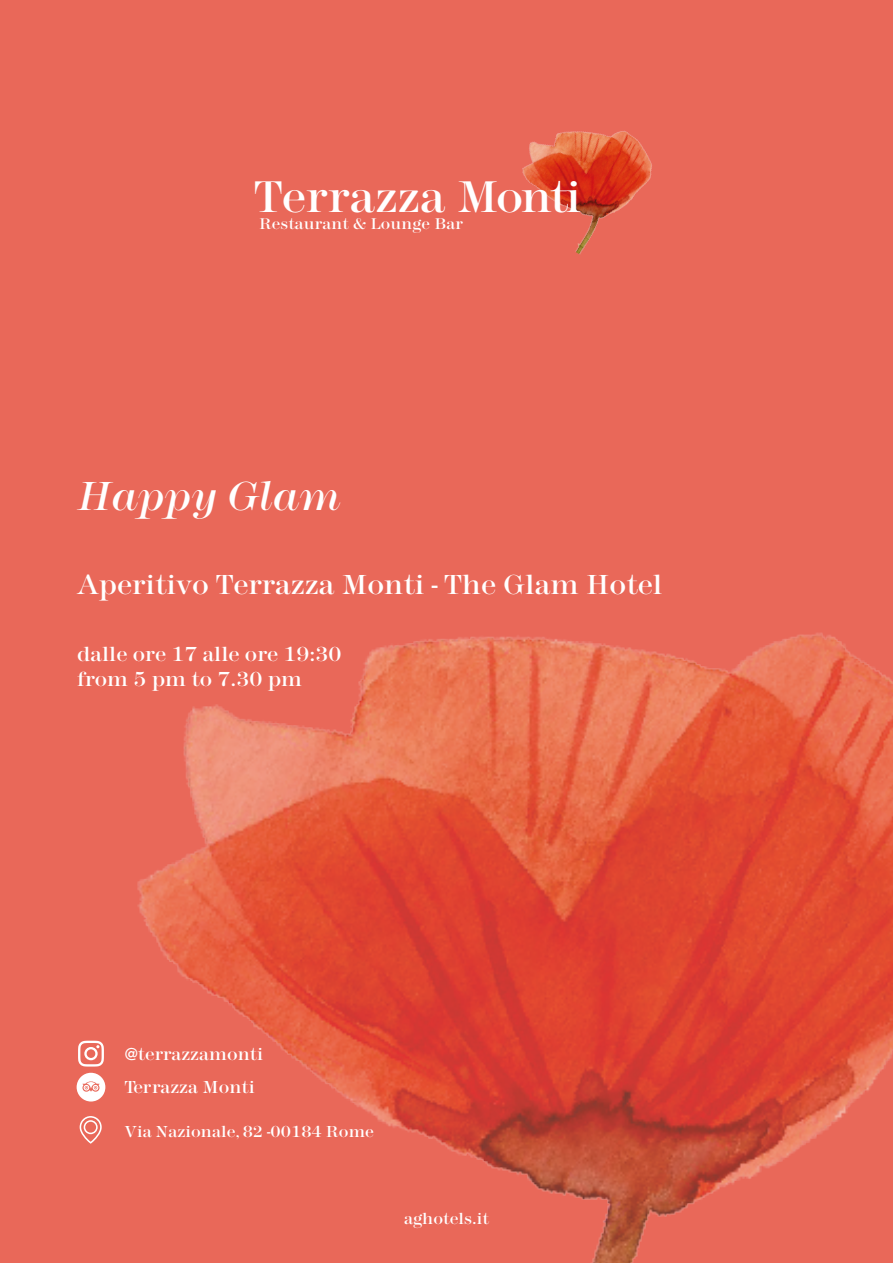
<style>
.page{position:relative;width:893px;height:1263px;background:#e96859}
.page>*{position:absolute;margin:0;border:0;box-sizing:border-box;transform-origin:0 0}
.t1{font:500 45.9px "Modern No 216 EF";color:#fff}
.t2{font:italic 500 42px "Modern No 216 EF";color:#fff}
.t3{font:500 28.5px "Modern No 216 EF";color:#fff}
.t4{font:500 21px/25.2px "Modern No 216 EF";color:#fff}
.t5{font:500 18px/33px "Modern No 216 EF";color:#fff}
.t6{font:500 16.5px "Modern No 216 EF";color:#fff}
.t7{font:500 16.05px "Modern No 216 EF";letter-spacing:.01em;color:#fff}
</style>
<div class="page">
<img style="left:137px;top:633px;width:756px;height:630px">
<div style="left:77px;top:1073px;width:28px;height:28px;background:#fff;border-radius:50%"></div>
<svg style="left:82px;top:1081px;width:18px;height:11px"></svg>
<svg style="left:78px;top:1041px;width:26px;height:25px"></svg>
<svg style="left:80px;top:1116px;width:22px;height:27px"></svg>
<img style="left:522px;top:131px;width:130px;height:123px">
<h1 class="t1" style="left:254px;top:171px;width:328px">Terrazza Monti</h1>
<p class="t7" style="left:259px;top:215px;width:205px">Restaurant &amp; Lounge Bar</p>
<h2 class="t2" style="left:77px;top:473px;width:265px">Happy Glam</h2>
<h3 class="t3" style="left:77px;top:569px;width:587px">Aperitivo Terrazza Monti - The Glam Hotel</h3>
<p class="t4" style="left:77px;top:642px;width:266px">dalle ore 17 alle ore 19:30 from 5 pm to 7.30 pm</p>
<p class="t5" style="left:125px;top:1038px;width:140px">@terrazzamonti<br>Terrazza Monti</p>
<p class="t6" style="left:125px;top:1122px;width:251px">Via Nazionale, 82 -00184 Rome</p>
<p class="t6" style="left:404px;top:1209px;width:86px">aghotels.it</p>
</div>
